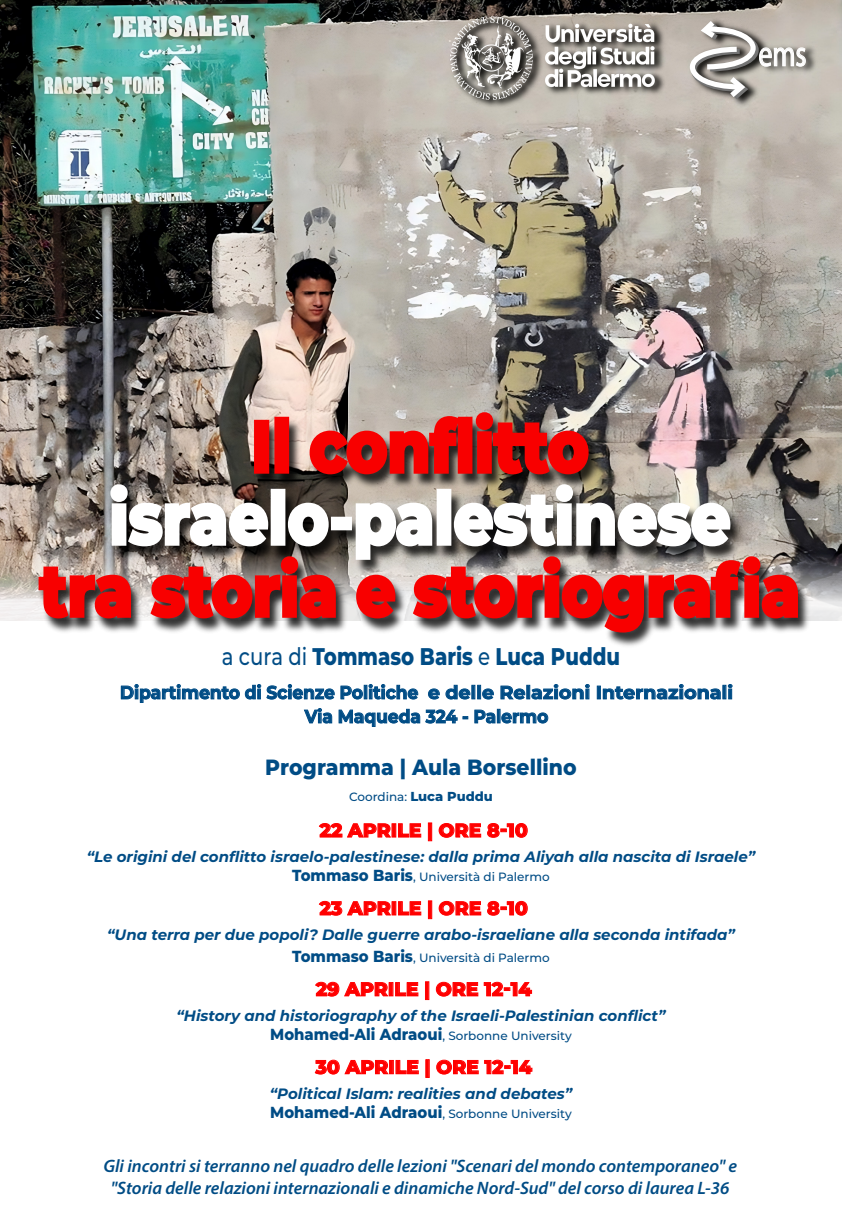
<style>
.page{position:relative;width:842px;height:1218px;background:#fff}
.page>*{position:absolute;margin:0;border:0;box-sizing:border-box;transform-origin:0 0}
.t1{font:800 72.7px "Montserrat";color:#f80000;scale:.85 1}
.t2{font:800 72.7px "Montserrat";color:#fff;scale:.85 1}
.t3{font:36.1px "Myriad Pro";color:#fff;scale:.77 1}
.t4{font:800 24.1px "Montserrat";color:#004c85;scale:.82 1}
.t5{font:800 22px "Montserrat";color:#004c85;scale:.93 1}
.t6{font:800 19px "Montserrat";color:#f00}
.t7{font:700 18.4px/24px "Montserrat";color:#004c85;text-align:center;scale:.93 1}
.t8{font:italic 600 18px/21.6px "Myriad Pro";color:#004c85;text-align:center}
.t9{font:italic 700 15px "Montserrat";color:#004c85}
.t10{font:500 12px "Montserrat";color:#004c85}
.s1{font-weight:500}
.s2{font-weight:800;font-size:13px}
.s3{font-weight:800;font-size:16px}
</style>
<div class="page">
<img style="left:0;top:0;width:842px;height:342px">
<img style="left:447px;top:10px;width:222px;height:100px">
<img style="left:450px;top:17px;width:205px;height:82px">
<img style="left:687px;top:15px;width:134px;height:96px">
<svg style="left:690px;top:21px;width:116px;height:78px;background:#b2aea8"></svg>
<svg style="left:319px;top:823px;width:72px;height:14px"></svg>
<svg style="left:398px;top:823px;width:23px;height:14px"></svg>
<div style="left:428px;top:822px;width:4px;height:19px;border:1px solid #f00"></div>
<svg style="left:439px;top:823px;width:42px;height:14px"></svg>
<svg style="left:487px;top:823px;width:41px;height:14px"></svg>
<svg style="left:319px;top:900px;width:72px;height:15px"></svg>
<svg style="left:398px;top:901px;width:23px;height:14px"></svg>
<div style="left:428px;top:900px;width:4px;height:18px;border:1px solid #f00"></div>
<svg style="left:439px;top:900px;width:42px;height:15px"></svg>
<svg style="left:487px;top:900px;width:41px;height:15px"></svg>
<svg style="left:315px;top:981px;width:73px;height:15px"></svg>
<svg style="left:395px;top:982px;width:23px;height:14px"></svg>
<div style="left:425px;top:981px;width:4px;height:18px;border:1px solid #f00"></div>
<svg style="left:436px;top:981px;width:42px;height:15px"></svg>
<svg style="left:484px;top:981px;width:48px;height:15px"></svg>
<svg style="left:315px;top:1059px;width:74px;height:15px"></svg>
<div style="left:389px;top:1060px;width:5px;height:13px;border:1px solid #f00"></div>
<svg style="left:395px;top:1059px;width:24px;height:15px"></svg>
<svg style="left:436px;top:1059px;width:96px;height:15px"></svg>
<img style="left:0;top:342px;width:842px;height:385px">
<div style="left:254px;top:420px;width:15px;height:53px;border:3px solid #f80000"></div>
<div style="left:274px;top:417px;width:15px;height:56px;border:3px solid #f80000"></div>
<img style="left:308px;top:411px;width:282px;height:65px">
<svg style="left:109px;top:483px;width:161px;height:65px"></svg>
<div style="left:271px;top:489px;width:14px;height:56px;border:3px solid #fff"></div>
<svg style="left:286px;top:501px;width:44px;height:47px"></svg>
<div style="left:331px;top:516px;width:21px;height:14px;border:3px solid #fff"></div>
<img style="left:37px;top:565px;width:96px;height:55px">
<img style="left:149px;top:555px;width:188px;height:65px">
<svg style="left:354px;top:483px;width:445px;height:151px;background:#9d817d"></svg>
<h2 class="t3" style="left:758px;top:31px;width:64px">ems</h2>
<h1 class="t1" style="left:251px;top:393px;width:399px">Il conflitto</h1>
<h1 class="t2" style="left:109px;top:465px;width:732px">israelo-palestinese</h1>
<h1 class="t1" style="left:40px;top:537px;width:896px">tra storia e storiografia</h1>
<h3 class="t4" style="left:222px;top:639px;width:487px"><span class="s1">a cura di</span> Tommaso Baris <span class="s1">e</span> Luca Puddu</h3>
<p class="t7" style="left:120px;top:679px;width:661px">Dipartimento di Scienze Politiche e delle Relazioni Internazionali<br>Via Maqueda 324 - Palermo</p>
<h3 class="t5" style="left:265px;top:751px;width:336px">Programma | Aula Borsellino</h3>
<p class="t10" style="left:349px;top:788px;width:145px">Coordina: <span class="s2">Luca Puddu</span></p>
<p class="t6" style="left:320px;top:816px;width:210px">22 APRILE | ORE 8-10</p>
<p class="t9" style="left:87px;top:845px;width:670px">“Le origini del conflitto israelo-palestinese: dalla prima Aliyah alla nascita di Israele”</p>
<p class="t10" style="left:292px;top:868px;width:259px"><span class="s3">Tommaso Baris</span>, Università di Palermo</p>
<p class="t6" style="left:320px;top:894px;width:210px">23 APRILE | ORE 8-10</p>
<p class="t9" style="left:107px;top:923px;width:629px">“Una terra per due popoli? Dalle guerre arabo-israeliane alla seconda intifada”</p>
<p class="t10" style="left:292px;top:949px;width:259px"><span class="s3">Tommaso Baris</span>, Università di Palermo</p>
<p class="t6" style="left:316px;top:975px;width:217px">29 APRILE | ORE 12-14</p>
<p class="t9" style="left:176px;top:1004px;width:491px">“History and historiography of the Israeli-Palestinian conflict”</p>
<p class="t10" style="left:270px;top:1027px;width:303px"><span class="s3">Mohamed-Ali Adraoui</span>, Sorbonne University</p>
<p class="t6" style="left:315px;top:1052px;width:218px">30 APRILE | ORE 12-14</p>
<p class="t9" style="left:270px;top:1082px;width:304px">“Political Islam: realities and debates”</p>
<p class="t10" style="left:270px;top:1104px;width:303px"><span class="s3">Mohamed-Ali Adraoui</span>, Sorbonne University</p>
<p class="t8" style="left:103px;top:1154px;width:635px">Gli incontri si terranno nel quadro delle lezioni "Scenari del mondo contemporaneo" e "Storia delle relazioni internazionali e dinamiche Nord-Sud" del corso di laurea L-36</p>
</div>
